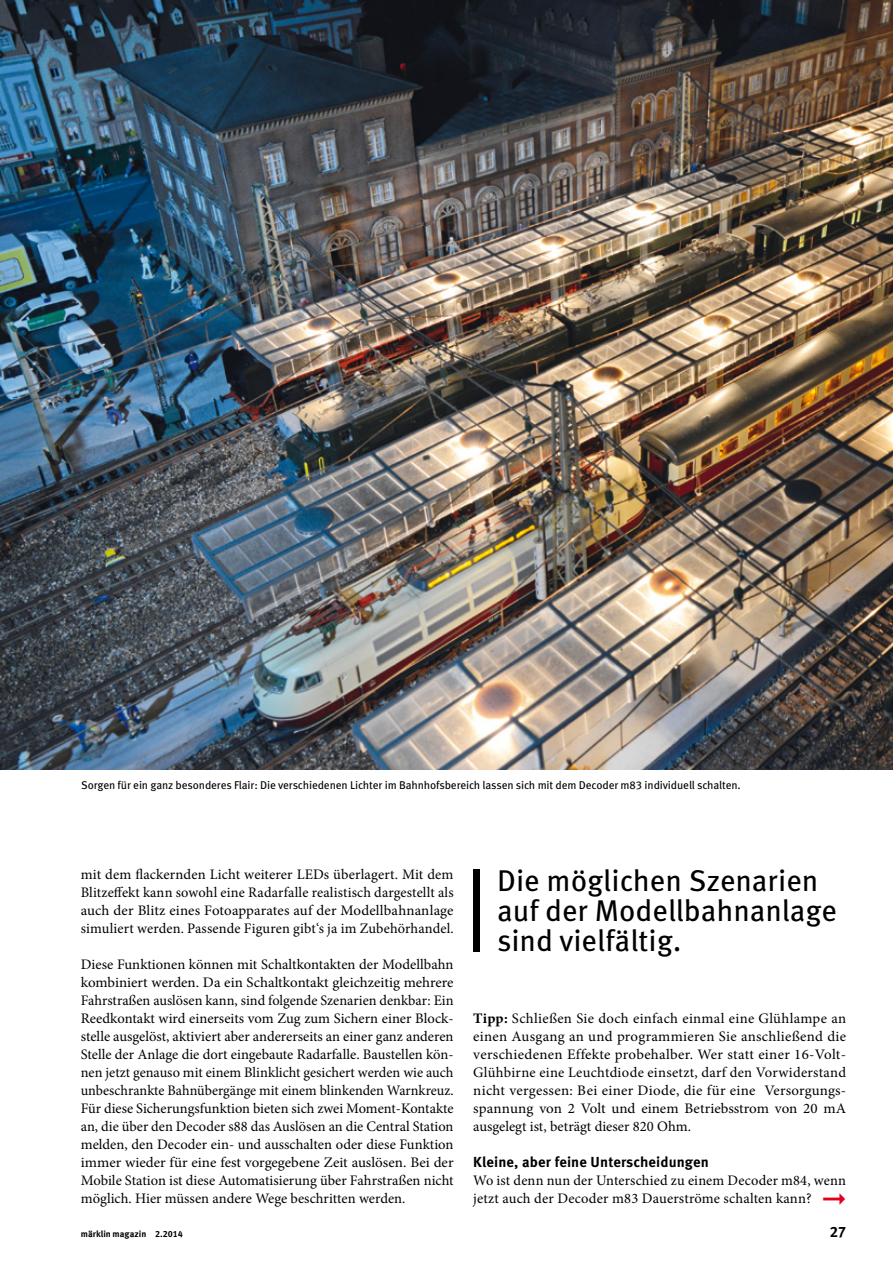
<style>
.page{position:relative;width:893px;height:1263px;background:#fff}
.page>*{position:absolute;margin:0;border:0;box-sizing:border-box;transform-origin:0 0}
.t1{font:30px/30px "Meta OT";color:#000}
.t2{font:700 15px "Meta OT";color:#000}
.t3{font:14.55px/18px "Minion Pro";letter-spacing:.005em;color:#000;text-align:justify}
.t4{font:700 14.55px "Meta OT";letter-spacing:.01em;color:#000}
.t5{font:11.25px "Meta OT";letter-spacing:-.01em;color:#000}
.t6{font:700 9px "Meta OT";letter-spacing:-.01em;color:#000}
.s1{font-weight:700}
.s2{color:#e2001a}
</style>
<div class="page">
<img style="left:0;top:0;width:893px;height:770px">
<div style="left:473px;top:869px;width:7px;height:82px;background:#000"></div>
<p class="t5" style="left:81px;top:778px;width:661px">Sorgen für ein ganz besonderes Flair: Die verschiedenen Lichter im Bahnhofsbereich lassen sich mit dem Decoder m83 individuell schalten.</p>
<p class="t3" style="left:81px;top:866px;width:374px">mit dem flackernden Licht weiterer LEDs überlagert. Mit dem Blitzeffekt kann sowohl eine Radarfalle realistisch dargestellt als auch der Blitz eines Fotoapparates auf der Modellbahnanlage simuliert werden. Passende Figuren gibt‘s ja im Zubehörhandel.</p>
<p class="t3" style="left:81px;top:956px;width:374px">Diese Funktionen können mit Schaltkontakten der Modellbahn kombiniert werden. Da ein Schaltkontakt gleichzeitig mehrere Fahrstraßen auslösen kann, sind folgende Szenarien denkbar: Ein Reedkontakt wird einerseits vom Zug zum Sichern einer Block&shy;stelle ausgelöst, aktiviert aber andererseits an einer ganz anderen Stelle der Anlage die dort eingebaute Radarfalle. Baustellen kön&shy;nen jetzt genauso mit einem Blinklicht gesichert werden wie auch unbeschrankte Bahnübergänge mit einem blinkenden Warnkreuz.<br>Für diese Sicherungsfunktion bieten sich zwei Moment-Kontakte an, die über den Decoder s88 das Auslösen an die Central Station melden, den Decoder ein- und ausschalten oder diese Funktion immer wieder für eine fest vorgegebene Zeit auslösen. Bei der Mobile Station ist diese Automatisierung über Fahrstraßen nicht möglich. Hier müssen andere Wege beschritten werden.</p>
<h1 class="t1" style="left:497px;top:866px;width:341px">Die möglichen Szenarien auf der Modellbahnanlage sind vielfältig.</h1>
<p class="t3" style="left:473px;top:1010px;width:374px"><span class="s1">Tipp:</span> Schließen Sie doch einfach einmal eine Glühlampe an einen Ausgang an und programmieren Sie anschließend die verschiedenen Effekte probehalber. Wer statt einer 16-Volt-Glühbirne eine Leuchtdiode einsetzt, darf den Vorwiderstand nicht vergessen: Bei einer Diode, die für eine Versorgungs&shy;spannung von 2 Volt und einem Betriebsstrom von 20 mA ausgelegt ist, beträgt dieser 820 Ohm.</p>
<p class="t4" style="left:473px;top:1153px;width:237px">Kleine, aber feine Unterscheidungen</p>
<p class="t3" style="left:473px;top:1172px;width:374px">Wo ist denn nun der Unterschied zu einem Decoder m84, wenn jetzt auch der Decoder m83 Dauerströme schalten kann? <span class="s2">➞</span></p>
<p class="t6" style="left:81px;top:1228px;width:103px">märklin magazin 2.2014</p>
<p class="t2" style="left:830px;top:1222px;width:18px">27</p>
</div>
